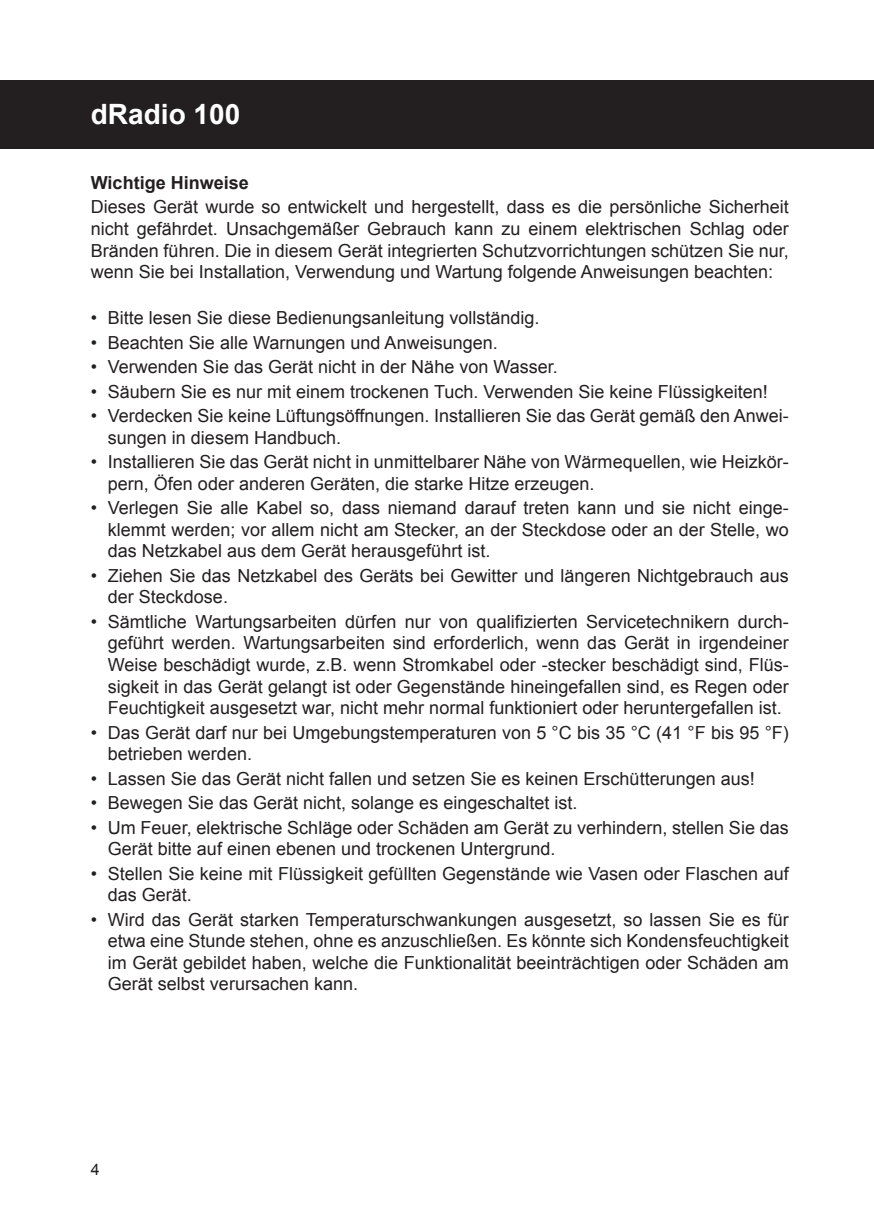
<style>
.page{position:relative;width:874px;height:1225px;background:#fff}
.page>*{position:absolute;margin:0;border:0;box-sizing:border-box;transform-origin:0 0}
.t1{font:700 28px "Arial";color:#fff}
.t2{font:18px/21.6px "Arial";color:#231f20}
.t3{font:700 18px "Arial";color:#231f20}
.t4{font:16px "Arial";color:#231f20}
</style>
<div class="page">
<div style="left:0;top:81px;width:856px;height:68px;background:#231f20"></div>
<div style="left:856px;top:81px;width:17px;height:68px;background:#231f20"></div>
<h1 class="t1" style="left:91px;top:96px;width:151px">dRadio 100</h1>
<p class="t3" style="left:91px;top:171px;width:159px">Wichtige Hinweise</p>
<p class="t2" style="left:91px;top:196px;width:699px;text-align:justify">Dieses Gerät wurde so entwickelt und hergestellt, dass es die persönliche Sicherheit nicht gefährdet. Unsachgemäßer Gebrauch kann zu einem elektrischen Schlag oder Bränden führen. Die in diesem Gerät integrierten Schutzvorrichtungen schützen Sie nur, wenn Sie bei Installation, Verwendung und Wartung folgende Anweisungen beachten:</p>
<p class="t2" style="left:91px;top:307px;width:450px">• Bitte lesen Sie diese Bedienungsanleitung vollständig.</p>
<p class="t2" style="left:91px;top:332px;width:408px">• Beachten Sie alle Warnungen und Anweisungen.</p>
<p class="t2" style="left:91px;top:356px;width:468px">• Verwenden Sie das Gerät nicht in der Nähe von Wasser.</p>
<p class="t2" style="left:91px;top:380px;width:678px">• Säubern Sie es nur mit einem trockenen Tuch. Verwenden Sie keine Flüssigkeiten!</p>
<p class="t2" style="left:108px;top:405px;width:682px;text-indent:-17px">• Verdecken Sie keine Lüftungsöffnungen. Installieren Sie das Gerät gemäß den Anwei&shy;sungen in diesem Handbuch.</p>
<p class="t2" style="left:108px;top:451px;width:682px;text-indent:-17px">• Installieren Sie das Gerät nicht in unmittelbarer Nähe von Wärmequellen, wie Heizkör&shy;pern, Öfen oder anderen Geräten, die starke Hitze erzeugen.</p>
<p class="t2" style="left:108px;top:497px;width:682px;text-align:justify;text-indent:-17px">• Verlegen Sie alle Kabel so, dass niemand darauf treten kann und sie nicht einge&shy;klemmt werden; vor allem nicht am Stecker, an der Steckdose oder an der Stelle, wo das Netzkabel aus dem Gerät herausgeführt ist.</p>
<p class="t2" style="left:108px;top:565px;width:682px;text-indent:-17px">• Ziehen Sie das Netzkabel des Geräts bei Gewitter und längeren Nichtgebrauch aus der Steckdose.</p>
<p class="t2" style="left:108px;top:611px;width:682px;text-align:justify;text-indent:-17px">• Sämtliche Wartungsarbeiten dürfen nur von qualifizierten Servicetechnikern durch&shy;geführt werden. Wartungsarbeiten sind erforderlich, wenn das Gerät in irgendeiner Weise beschädigt wurde, z.B. wenn Stromkabel oder -stecker beschädigt sind, Flüs&shy;sigkeit in das Gerät gelangt ist oder Gegenstände hineingefallen sind, es Regen oder Feuchtigkeit ausgesetzt war, nicht mehr normal funktioniert oder heruntergefallen ist.</p>
<p class="t2" style="left:108px;top:721px;width:682px;text-indent:-17px">• Das Gerät darf nur bei Umgebungstemperaturen von 5 °C bis 35 °C (41 °F bis 95 °F) betrieben werden.</p>
<p class="t2" style="left:91px;top:767px;width:665px">• Lassen Sie das Gerät nicht fallen und setzen Sie es keinen Erschütterungen aus!</p>
<p class="t2" style="left:91px;top:792px;width:488px">• Bewegen Sie das Gerät nicht, solange es eingeschaltet ist.</p>
<p class="t2" style="left:108px;top:816px;width:682px;text-indent:-17px">• Um Feuer, elektrische Schläge oder Schäden am Gerät zu verhindern, stellen Sie das<br>Gerät bitte auf einen ebenen und trockenen Untergrund.</p>
<p class="t2" style="left:108px;top:862px;width:682px;text-indent:-17px">• Stellen Sie keine mit Flüssigkeit gefüllten Gegenstände wie Vasen oder Flaschen auf das Gerät.</p>
<p class="t2" style="left:108px;top:908px;width:682px;text-align:justify;text-indent:-17px">• Wird das Gerät starken Temperaturschwankungen ausgesetzt, so lassen Sie es für etwa eine Stunde stehen, ohne es anzuschließen. Es könnte sich Kondensfeuchtigkeit im Gerät gebildet haben, welche die Funktionalität beeinträchtigen oder Schäden am Gerät selbst verursachen kann.</p>
<p class="t4" style="left:91px;top:1158px;width:10px">4</p>
</div>
